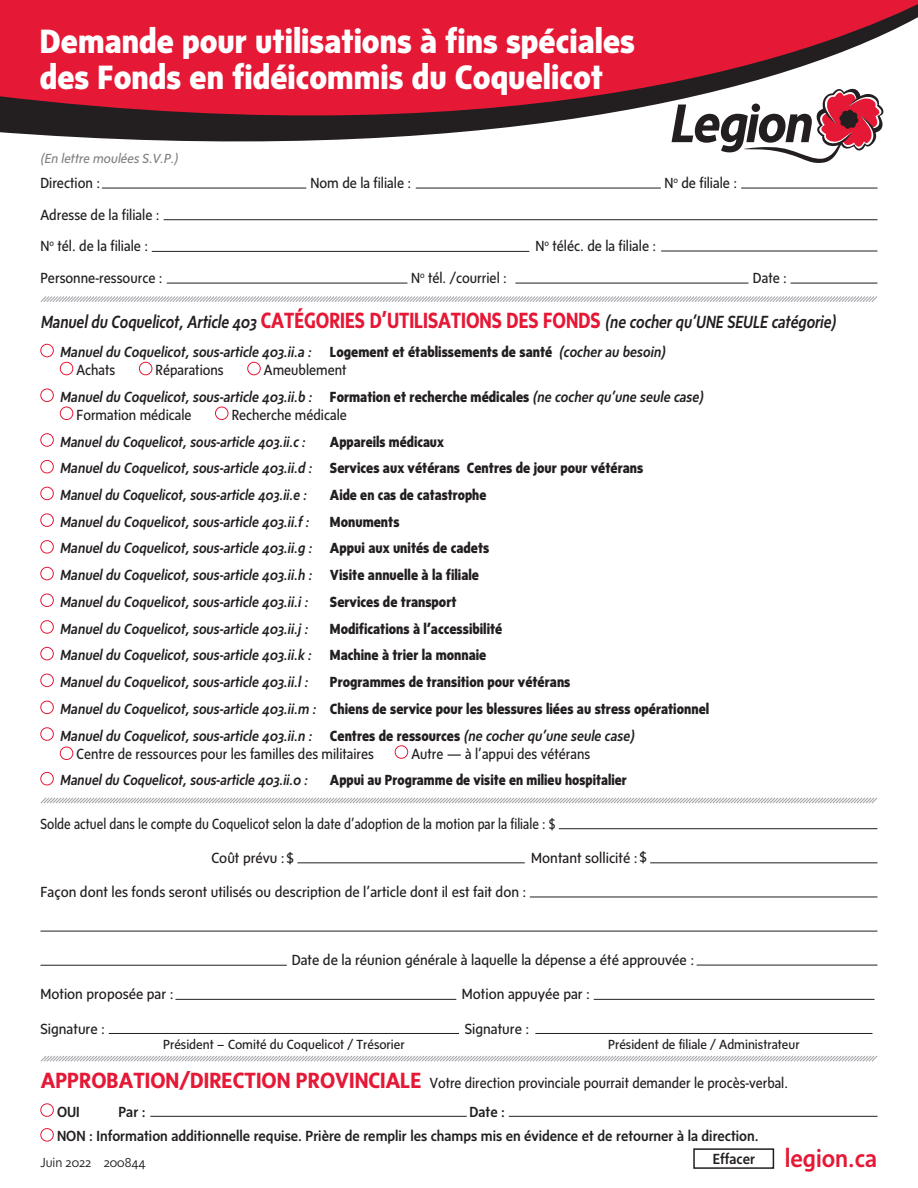
<style>
.page{position:relative;width:918px;height:1188px;background:#fff}
.page>*{position:absolute;margin:0;border:0;box-sizing:border-box;transform-origin:0 0}
.t1{font:800 34.5px/36px "Sense";color:#fff}
.t2{font:500 25.5px "Sense";color:#e51836}
.t3{font:700 22.5px "Sense";color:#e51836}
.t4{font:italic 500 18px "Sense";letter-spacing:-.005em;color:#231f20;scale:.89 1}
.t5{font:italic 500 15px/26.7px "Sense";color:#231f20;scale:.96 1}
.t6{font:15px/31.5px "Sense";color:#231f20}
.t7{font:800 15px/27px "Sense";color:#231f20;scale:.96 1}
.t8{font:500 15px/24.8px "Sense";color:#231f20}
.t9{font:800 15px "Sense";color:#231f20;scale:.94 1}
.t10{font:italic 500 15px "Sense";color:#231f20;scale:.94 1}
.t11{font:15px "Sense";color:#231f20;scale:.9 1}
.t12{font:15px "Sense";color:#231f20;scale:.96 1}
.t13{font:15px "Sense";color:#231f20;scale:.95 1}
.t14{font:13.5px "Sense";color:#231f20}
.t15{font:italic 13.5px "Sense";color:#808285}
.t16{font:300 13.5px "Sense";color:#231f20}
.s1{font-weight:700;font-style:normal;font-size:22.5px;color:#e51836}
.s2{font-weight:500;font-style:italic}
.s3{font-weight:800;font-style:normal}
.s4{font-weight:400;font-style:normal}
</style>
<div class="page">
<svg style="left:0;top:0;width:918px;height:143px;background:#c6354a"></svg>
<div style="left:40px;top:344px;width:14px;height:13px;border:1px solid #e51836;border-radius:50%"></div>
<div style="left:60px;top:362px;width:13px;height:13px;border:1px solid #e51836;border-radius:50%"></div>
<div style="left:139px;top:362px;width:13px;height:13px;border:1px solid #e51836;border-radius:50%"></div>
<div style="left:247px;top:362px;width:14px;height:13px;border:1px solid #e51836;border-radius:50%"></div>
<div style="left:40px;top:460px;width:14px;height:13px;border:1px solid #e51836;border-radius:50%"></div>
<div style="left:40px;top:487px;width:14px;height:13px;border:1px solid #e51836;border-radius:50%"></div>
<div style="left:60px;top:747px;width:13px;height:13px;border:1px solid #e51836;border-radius:50%"></div>
<div style="left:40px;top:772px;width:14px;height:13px;border:1px solid #e51836;border-radius:50%"></div>
<div style="left:40px;top:433px;width:14px;height:14px;border:1px solid #e51836;border-radius:50%"></div>
<div style="left:40px;top:514px;width:14px;height:13px;border:1px solid #e51836;border-radius:50%"></div>
<div style="left:40px;top:540px;width:14px;height:13px;border:1px solid #e51836;border-radius:50%"></div>
<div style="left:40px;top:567px;width:14px;height:13px;border:1px solid #e51836;border-radius:50%"></div>
<div style="left:40px;top:594px;width:14px;height:13px;border:1px solid #e51836;border-radius:50%"></div>
<div style="left:40px;top:620px;width:14px;height:14px;border:1px solid #e51836;border-radius:50%"></div>
<div style="left:40px;top:647px;width:14px;height:13px;border:1px solid #e51836;border-radius:50%"></div>
<div style="left:40px;top:674px;width:14px;height:13px;border:1px solid #e51836;border-radius:50%"></div>
<div style="left:40px;top:701px;width:14px;height:13px;border:1px solid #e51836;border-radius:50%"></div>
<hr style="left:559px;top:828px;width:318px;height:1px;background:#231f20">
<hr style="left:297px;top:862px;width:228px;height:1px;background:#231f20">
<hr style="left:650px;top:862px;width:227px;height:1px;background:#231f20">
<hr style="left:530px;top:897px;width:347px;height:1px;background:#231f20">
<hr style="left:40px;top:931px;width:837px;height:1px;background:#231f20">
<hr style="left:697px;top:965px;width:180px;height:1px;background:#231f20">
<hr style="left:40px;top:965px;width:247px;height:1px;background:#231f20">
<hr style="left:176px;top:999px;width:280px;height:1px;background:#231f20">
<hr style="left:594px;top:999px;width:281px;height:1px;background:#231f20">
<hr style="left:109px;top:1033px;width:350px;height:1px;background:#231f20">
<hr style="left:535px;top:1033px;width:337px;height:1px;background:#231f20">
<div style="left:40px;top:1104px;width:14px;height:13px;border:1px solid #e51836;border-radius:50%"></div>
<hr style="left:150px;top:1116px;width:317px;height:1px;background:#231f20">
<hr style="left:509px;top:1116px;width:369px;height:1px;background:#231f20">
<div style="left:40px;top:1128px;width:14px;height:13px;border:1px solid #e51836;border-radius:50%"></div>
<svg style="left:40px;top:296px;width:838px;height:6px"></svg>
<svg style="left:40px;top:797px;width:838px;height:7px"></svg>
<svg style="left:40px;top:1055px;width:838px;height:7px"></svg>
<hr style="left:102px;top:188px;width:204px;height:1px;background:#231f20">
<hr style="left:164px;top:219px;width:713px;height:1px;background:#231f20">
<hr style="left:152px;top:251px;width:377px;height:1px;background:#231f20">
<hr style="left:167px;top:283px;width:240px;height:1px;background:#231f20">
<hr style="left:515px;top:283px;width:233px;height:1px;background:#231f20">
<hr style="left:791px;top:283px;width:86px;height:1px;background:#231f20">
<hr style="left:661px;top:251px;width:217px;height:1px;background:#231f20">
<hr style="left:416px;top:188px;width:245px;height:1px;background:#231f20">
<hr style="left:741px;top:188px;width:136px;height:1px;background:#231f20">
<div style="left:40px;top:727px;width:14px;height:14px;border:1px solid #e51836;border-radius:50%"></div>
<div style="left:395px;top:745px;width:13px;height:14px;border:1px solid #e51836;border-radius:50%"></div>
<div style="left:40px;top:389px;width:14px;height:13px;border:1px solid #e51836;border-radius:50%"></div>
<div style="left:60px;top:407px;width:13px;height:13px;border:1px solid #e51836;border-radius:50%"></div>
<div style="left:215px;top:407px;width:13px;height:13px;border:1px solid #e51836;border-radius:50%"></div>
<svg style="left:672px;top:83px;width:212px;height:80px"></svg>
<div style="left:693px;top:1148px;width:81px;height:21px;border:2px solid #231f20"></div>
<h1 class="t1" style="left:40px;top:23px;width:597px">Demande pour utilisations à fins spéciales des Fonds en fidéicommis du Coquelicot</h1>
<p class="t15" style="left:40px;top:150px;width:138px">(En lettre moulées S.V.P.)</p>
<p class="t6" style="left:40px;top:167px;width:61px">Direction :</p>
<p class="t6" style="left:310px;top:167px;width:102px">Nom de la filiale :</p>
<p class="t6" style="left:664px;top:167px;width:74px">N<sup>o</sup> de filiale :</p>
<p class="t6" style="left:40px;top:198px;width:121px">Adresse de la filiale :<br>N<sup>o</sup> tél. de la filiale :</p>
<p class="t6" style="left:535px;top:230px;width:122px">N<sup>o</sup> téléc. de la filiale :</p>
<p class="t6" style="left:40px;top:261px;width:124px">Personne-ressource :</p>
<p class="t6" style="left:411px;top:261px;width:97px">N<sup>o</sup> tél. /courriel :</p>
<p class="t6" style="left:753px;top:261px;width:35px">Date :</p>
<p class="t4" style="left:40px;top:312px;width:895px">Manuel du Coquelicot, Article 403 <span class="s1">CATÉGORIES D’UTILISATIONS DES FONDS</span> (ne cocher qu’UNE SEULE catégorie)</p>
<p class="t5" style="left:60px;top:338px;width:263px">Manuel du Coquelicot, sous-article 403.ii.a :</p>
<p class="t7" style="left:330px;top:338px;width:350px">Logement et établissements de santé <span class="s2">(cocher au besoin)</span></p>
<p class="t12" style="left:77px;top:361px;width:42px">Achats</p>
<p class="t12" style="left:156px;top:361px;width:72px">Réparations</p>
<p class="t12" style="left:264px;top:361px;width:87px">Ameublement</p>
<p class="t5" style="left:77px;top:387px;width:654px;line-height:18px;text-indent:-17px">Manuel du Coquelicot, sous-article 403.ii.b : <span class="s3">Formation et recherche médicales</span> (ne cocher qu’une seule case)<br><span class="s4">Formation médicale</span></p>
<p class="t12" style="left:232px;top:406px;width:121px">Recherche médicale</p>
<p class="t10" style="left:60px;top:433px;width:262px">Manuel du Coquelicot, sous-article 403.ii.c :</p>
<p class="t9" style="left:330px;top:433px;width:123px">Appareils médicaux</p>
<p class="t5" style="left:60px;top:454px;width:609px">Manuel du Coquelicot, sous-article 403.ii.d : <span class="s3">Services aux vétérans Centres de jour pour vétérans<br></span>Manuel du Coquelicot, sous-article 403.ii.e :</p>
<p class="t9" style="left:330px;top:486px;width:168px">Aide en cas de catastrophe</p>
<p class="t5" style="left:60px;top:508px;width:261px">Manuel du Coquelicot, sous-article 403.ii.f :</p>
<p class="t5" style="left:60px;top:508px;width:449px;text-indent:270px"><span class="s3">Monuments<br></span>Manuel du Coquelicot, sous-article 403.ii.g : <span class="s3">Appui aux unités de cadets </span>Manuel du Coquelicot, sous-article 403.ii.h : <span class="s3">Visite annuelle à la filiale </span>Manuel du Coquelicot, sous-article 403.ii.i :</p>
<p class="t7" style="left:330px;top:588px;width:133px">Services de transport</p>
<p class="t5" style="left:60px;top:615px;width:462px;text-indent:270px"><span class="s3">Modifications à l’accessibilité<br></span>Manuel du Coquelicot, sous-article 403.ii.k : <span class="s3">Machine à trier la monnaie<br></span>Manuel du Coquelicot, sous-article 403.ii.l :</p>
<p class="t5" style="left:60px;top:615px;width:260px">Manuel du Coquelicot, sous-article 403.ii.j :</p>
<p class="t7" style="left:60px;top:668px;width:678px;text-indent:270px">Programmes de transition pour vétérans<br><span class="s2">Manuel du Coquelicot, sous-article 403.ii.m :</span> Chiens de service pour les blessures liées au stress opérationnel</p>
<p class="t5" style="left:77px;top:726px;width:582px;line-height:18px;text-indent:-17px">Manuel du Coquelicot, sous-article 403.ii.n : <span class="s3">Centres de ressources</span> (ne cocher qu’une seule case)<br><span class="s4">Centre de ressources pour les familles des militaires</span></p>
<p class="t12" style="left:411px;top:745px;width:188px">Autre — à l’appui des vétérans</p>
<p class="t10" style="left:60px;top:772px;width:265px">Manuel du Coquelicot, sous-article 403.ii.0 :</p>
<p class="t9" style="left:330px;top:772px;width:317px">Appui au Programme de visite en milieu hospitalier</p>
<p class="t11" style="left:40px;top:815px;width:574px">Solde actuel dans le compte du Coquelicot selon la date d’adoption de la motion par la filiale : $</p>
<p class="t6" style="left:211px;top:842px;width:84px">Coût prévu :$</p>
<p class="t6" style="left:531px;top:842px;width:117px">Montant sollicité : $</p>
<p class="t6" style="left:40px;top:875px;width:487px">Façon dont les fonds seront utilisés ou description de l’article dont il est fait don :</p>
<p class="t6" style="left:292px;top:944px;width:404px">Date de la réunion générale à laquelle la dépense a été approuvée :</p>
<p class="t6" style="left:40px;top:978px;width:135px">Motion proposée par :</p>
<p class="t6" style="left:462px;top:978px;width:130px">Motion appuyée par :</p>
<p class="t6" style="left:40px;top:1013px;width:66px">Signature :</p>
<p class="t6" style="left:465px;top:1013px;width:66px">Signature :</p>
<p class="t14" style="left:163px;top:1037px;width:243px">Président – Comité du Coquelicot / Trésorier</p>
<p class="t14" style="left:608px;top:1037px;width:193px">Président de filiale / Administrateur</p>
<h3 class="t3" style="left:41px;top:1067px;width:382px">APPROBATION/DIRECTION PROVINCIALE</h3>
<p class="t8" style="left:57px;top:1099px;width:24px">OUI</p>
<p class="t8" style="left:118px;top:1099px;width:29px">Par :</p>
<p class="t13" style="left:430px;top:1074px;width:379px">Votre direction provinciale pourrait demander le procès-verbal.</p>
<p class="t8" style="left:57px;top:1099px;width:703px;text-indent:412px">Date :<br>NON : Information additionnelle requise. Prière de remplir les champs mis en évidence et de retourner à la direction.</p>
<p class="t16" style="left:40px;top:1155px;width:107px">Juin 2022 200844</p>
<h2 class="t2" style="left:785px;top:1144px;width:94px">legion.ca</h2>
<p class="t8" style="left:713px;top:1146px;width:44px">Effacer</p>
</div>
